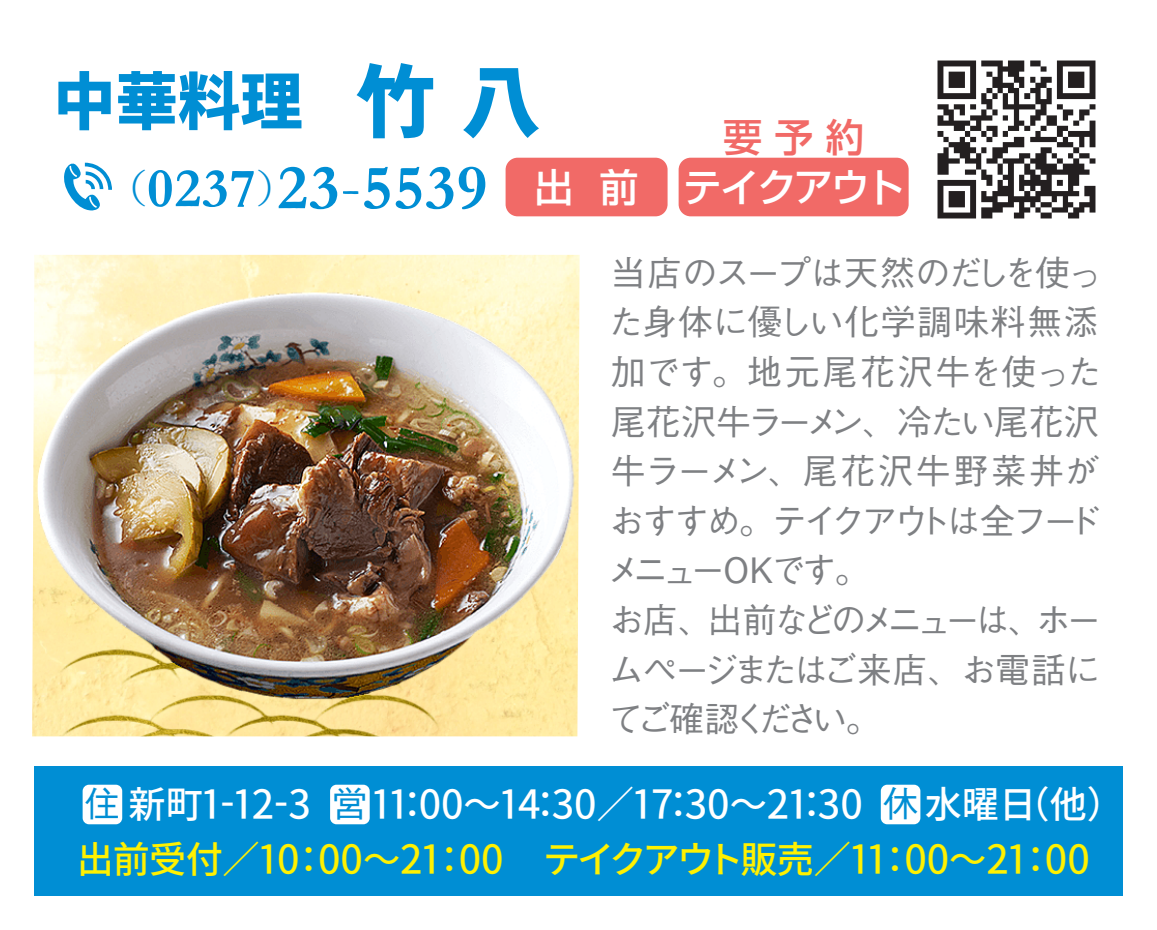
<style>
.page{position:relative;width:1157px;height:930px;background:#fff}
.page>*{position:absolute;margin:0;border:0;box-sizing:border-box;transform-origin:0 0}
.t1{font:700 64.4px "Garamond";letter-spacing:.02em;color:#008ed4}
.t2{font:62.4px "Gen Ei Gothic P H KL";color:#008ed4}
.t3{font:500 38.8px "Shin Go Pro";letter-spacing:-.055em;color:#fff}
.t4{font:500 38.8px "Shin Go Pro";color:#f16a67}
.t5{font:600 37.2px/55.2px "Gen Ei Gothic N";color:#fff}
.t6{font:500 35.2px/49.6px "Gothic BBB Pro";letter-spacing:-.07em;color:#7e8083}
.t7{font:500 35.2px "Gothic BBB Pro";color:#008ed4}
.s1{font-size:79.2px}
.s2{font-family:"Koz Min Pro";font-weight:400;font-size:39.6px}
.s3{font-size:56px}
.s4{font-weight:400}
.s5{font-family:"Gothic BBB Pro";font-weight:500;font-size:35.2px;color:#008ed4}
.s6{color:#fff101}
</style>
<div class="page">
<div style="left:34px;top:767px;width:1089px;height:129px;background:#008ed4"></div>
<div style="left:505px;top:158px;width:162px;height:58px;background:#f16a67;border-radius:12px"></div>
<div style="left:678px;top:158px;width:230px;height:58px;background:#f16a67;border-radius:12px"></div>
<img style="left:32px;top:255px;width:547px;height:481px">
<div style="left:83px;top:785px;width:39px;height:39px;background:#fff;border-radius:6px"></div>
<div style="left:880px;top:785px;width:40px;height:39px;background:#fff;border-radius:6px"></div>
<div style="left:330px;top:785px;width:40px;height:39px;background:#fff;border-radius:6px"></div>
<svg style="left:64px;top:163px;width:48px;height:48px"></svg>
<img style="left:937px;top:60px;width:159px;height:159px">
<h2 class="t2" style="left:53px;top:54px;width:489px">中華料理 <span class="s1">竹 八</span></h2>
<h1 class="t1" style="left:107px;top:144px;width:381px"><span class="s2">（</span><span class="s3">0237</span><span class="s2">）</span>23<span class="s4">-</span>5539</h1>
<p class="t4" style="left:723px;top:106px;width:143px">要 予 約</p>
<p class="t3" style="left:534px;top:155px;width:371px">出 前 テイクアウト</p>
<p class="t6" style="left:606px;top:243px;width:498px">当店のスープは天然のだしを使った身体に優しい化学調味料無添加です。地元尾花沢牛を使った尾花沢牛ラーメン、冷たい尾花沢牛ラーメン、尾花沢牛野菜丼がおすすめ。テイクアウトは全フードメニューＯＫです。<br>お店、出前などのメニューは、ホームページまたはご来店、お電話にてご確認ください。</p>
<p class="t5" style="left:77px;top:776px;width:1049px"><span class="s5">住</span>新町1-12-3　 11：00～14：30／17：30～21：30　 水曜日（他）<span class="s6">出前受付／10：00～21：00 テイクアウト販売／11：00～21：00</span></p>
<p class="t7" style="left:332px;top:775px;width:37px">営</p>
<p class="t7" style="left:883px;top:775px;width:37px">休</p>
</div>
